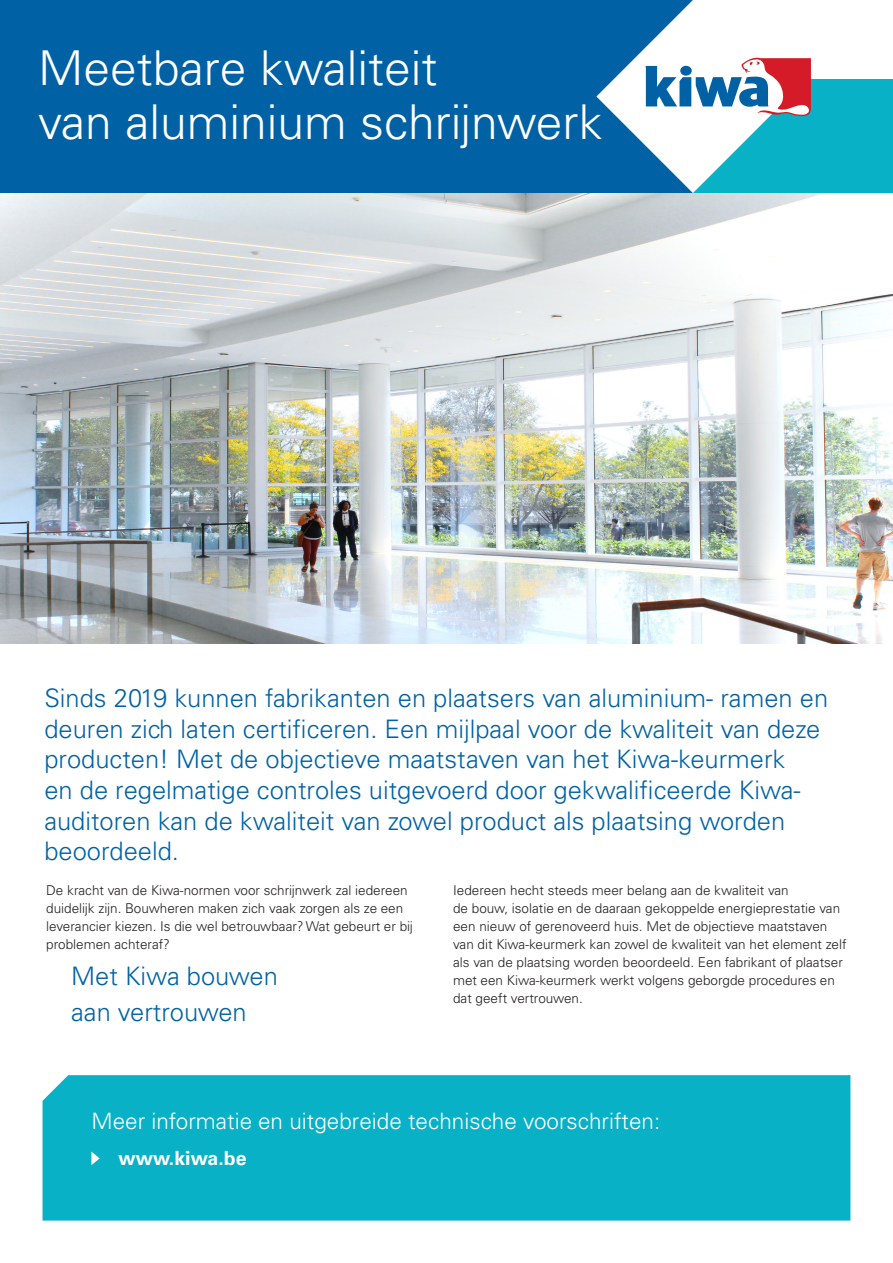
<style>
.page{position:relative;width:893px;height:1263px;background:#fff}
.page>*{position:absolute;margin:0;border:0;box-sizing:border-box;transform-origin:0 0}
.chapter_title{font:300 48px "Univers LT Pro 45";color:#fff}
.t1{font:300 25.5px/30.6px "Univers LT Std";color:#0062a5}
.main_text{font:300 25.5px "Univers LT Pro 45";color:#0062a5}
.main_text-2{font:300 22.5px "Univers LT Pro 45";color:#fff}
.main_text-3{font:700 19.5px "Univers LT Pro 65";color:#fff}
.main_text-4{font:300 13.5px/18px "Univers LT Pro 45";color:#231f20}
</style>
<div class="page">
<div style="left:0;top:0;width:893px;height:193px;background:#0062a5"></div>
<div style="left:693px;top:0;width:200px;height:110px;background:#fff"></div>
<div style="left:693px;top:80px;width:200px;height:113px;background:#09b1c7"></div>
<svg style="left:596px;top:0;width:215px;height:193px"></svg>
<div style="left:680px;top:66px;width:12px;height:10px;background:#0062a5;border-radius:50%"></div>
<div style="left:43px;top:1075px;width:807px;height:145px;background:#09b1c7"></div>
<svg style="left:91px;top:1151px;width:9px;height:14px"></svg>
<img style="left:0;top:193px;width:893px;height:450px">
<p class="chapter_title" style="left:38px;top:37px;width:401px">Meetbare kwaliteit</p>
<p class="chapter_title" style="left:38px;top:91px;width:566px">van aluminium schrijnwerk</p>
<p class="t1" style="left:44px;top:683px;width:785px">Sinds 2019 kunnen fabrikanten en plaatsers van aluminium- ramen en deuren zich laten certificeren. Een mijlpaal voor de kwaliteit van deze producten! Met de objectieve maatstaven van het Kiwa-keurmerk<br>en de regelmatige controles uitgevoerd door gekwalificeerde Kiwa&shy;auditoren kan de kwaliteit van zowel product als plaatsing worden beoordeeld.</p>
<p class="main_text-4" style="left:46px;top:881px;width:368px">De kracht van de Kiwa-normen voor schrijnwerk zal iedereen duidelijk zijn. Bouwheren maken zich vaak zorgen als ze een leverancier kiezen. Is die wel betrouwbaar? Wat gebeurt er bij problemen achteraf?</p>
<p class="main_text-4" style="left:453px;top:881px;width:337px">Iedereen hecht steeds meer belang aan de kwaliteit van</p>
<p class="main_text-4" style="left:453px;top:899px;width:395px">de bouw, isolatie en de daaraan gekoppelde energieprestatie van een nieuw of gerenoveerd huis. Met de objectieve maatstaven van dit Kiwa-keurmerk kan zowel de kwaliteit van het element zelf als van de plaatsing worden beoordeeld. Een fabrikant of plaatser met een Kiwa-keurmerk werkt volgens geborgde procedures en dat geeft vertrouwen.</p>
<p class="main_text" style="left:71px;top:959px;width:208px">Met Kiwa bouwen</p>
<p class="main_text" style="left:71px;top:995px;width:177px">aan vertrouwen</p>
<p class="main_text-2" style="left:91px;top:1106px;width:570px">Meer informatie en uitgebreide technische voorschriften:</p>
<p class="main_text-3" style="left:119px;top:1144px;width:130px">www.kiwa.be</p>
</div>
